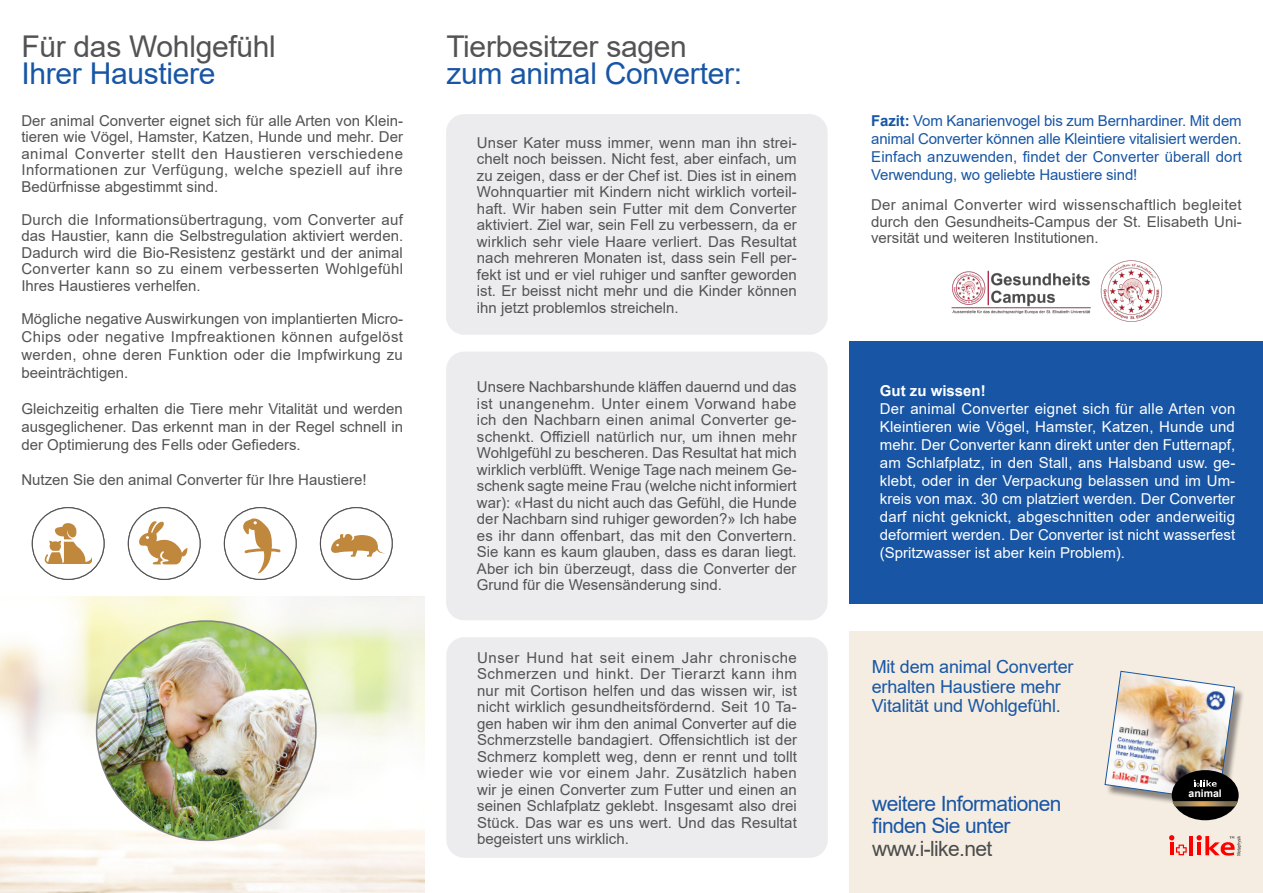
<style>
.page{position:relative;width:1263px;height:893px;background:#fff}
.page>*{position:absolute;margin:0;border:0;box-sizing:border-box;transform-origin:0 0}
.t1{font:30px "Arial";letter-spacing:-.01em;color:#535355}
.t2{font:30px "Arial";letter-spacing:-.01em;color:#1856a5}
.t3{font:21px/22.5px "Arial";letter-spacing:-.03em;color:#1856a5}
.t4{font:21px "Arial";letter-spacing:-.03em;color:#4b4c4d}
.t5{font:18px/19.5px "Arial";letter-spacing:-.01em;color:#1856a5}
.t6{font:15px/16.5px "Arial";color:#535355;text-align:justify}
.t7{font:15px/18px "Arial";color:#fff;text-align:justify}
.t8{font:15px/18px "Arial";letter-spacing:-.01em;color:#1856a5;text-align:justify}
.t9{font:700 15px "Arial";color:#fff}
.t10{font:700 10.5px "Arial";color:#fff}
.s1{font-weight:700}
</style>
<div class="page">
<div style="left:849px;top:631px;width:414px;height:262px;background:#f5ede1"></div>
<div style="left:849px;top:341px;width:414px;height:262px;background:#1856a5"></div>
<div style="left:446px;top:114px;width:381px;height:221px;background:#ececee;border-radius:18px"></div>
<div style="left:446px;top:352px;width:381px;height:268px;background:#ececee;border-radius:18px"></div>
<img style="left:0;top:596px;width:425px;height:297px">
<hr style="left:1189px;top:836px;width:4px;height:19px;background:#f00">
<svg style="left:1169px;top:835px;width:18px;height:20px"></svg>
<svg style="left:1196px;top:835px;width:45px;height:21px"></svg>
<div style="left:1106px;top:673px;width:139px;height:138px;background:#231f20;opacity:.5"></div>
<div style="left:1172px;top:770px;width:67px;height:50px;background:#000;border-radius:50%"></div>
<img style="left:1104px;top:670px;width:131px;height:131px">
<img style="left:1172px;top:801px;width:65px;height:5px">
<img style="left:97px;top:621px;width:219px;height:219px;border-radius:110px">
<div style="left:446px;top:637px;width:382px;height:221px;background:#ececee;border-radius:18px"></div>
<img style="left:951px;top:270px;width:140px;height:44px">
<img style="left:1100px;top:260px;width:63px;height:62px">
<div style="left:32px;top:507px;width:73px;height:73px;border:1px solid #535355;border-radius:50%"></div>
<div style="left:128px;top:507px;width:73px;height:73px;border:1px solid #535355;border-radius:50%"></div>
<div style="left:224px;top:507px;width:73px;height:73px;border:1px solid #535355;border-radius:50%"></div>
<div style="left:320px;top:507px;width:73px;height:73px;border:1px solid #535355;border-radius:50%"></div>
<svg style="left:240px;top:518px;width:41px;height:56px"></svg>
<svg style="left:135px;top:520px;width:58px;height:44px"></svg>
<svg style="left:331px;top:534px;width:54px;height:23px"></svg>
<svg style="left:45px;top:523px;width:47px;height:41px"></svg>
<h1 class="t1" style="left:21px;top:26px;width:256px">Für das Wohlgefühl</h1>
<h1 class="t2" style="left:21px;top:53px;width:196px">Ihrer Haustiere</h1>
<p class="t6" style="left:21px;top:112px;width:383px">Der animal Converter eignet sich für alle Arten von Klein&shy;tieren wie Vögel, Hamster, Katzen, Hunde und mehr. Der animal Converter stellt den Haustieren verschiedene Informationen zur Verfügung, welche speziell auf ihre Bedürfnisse abgestimmt sind.</p>
<p class="t6" style="left:21px;top:211px;width:383px">Durch die Informationsübertragung, vom Converter auf das Haustier, kann die Selbstregulation aktiviert werden.<br>Dadurch wird die Bio-Resistenz gestärkt und der animal Converter kann so zu einem verbesserten Wohlgefühl Ihres Haustieres verhelfen.</p>
<p class="t6" style="left:21px;top:310px;width:383px;line-height:18px">Mögliche negative Auswirkungen von implantierten Micro-Chips oder negative Impfreaktionen können aufgelöst werden, ohne deren Funktion oder die Impfwirkung zu beeinträchtigen.</p>
<p class="t6" style="left:21px;top:400px;width:383px;line-height:18px">Gleichzeitig erhalten die Tiere mehr Vitalität und werden ausgeglichener. Das erkennt man in der Regel schnell in der Optimierung des Fells oder Gefieders.</p>
<p class="t6" style="left:21px;top:471px;width:347px">Nutzen Sie den animal Converter für Ihre Haustiere!</p>
<h1 class="t1" style="left:446px;top:26px;width:242px">Tierbesitzer sagen</h1>
<h1 class="t2" style="left:446px;top:53px;width:297px">zum animal Converter:</h1>
<p class="t6" style="left:477px;top:134px;width:321px">Unser Kater muss immer, wenn man ihn strei&shy;chelt noch beissen. Nicht fest, aber einfach, um zu zeigen, dass er der Chef ist. Dies ist in einem Wohnquartier mit Kindern nicht wirklich vorteil&shy;haft. Wir haben sein Futter mit dem Converter aktiviert. Ziel war, sein Fell zu verbessern, da er wirklich sehr viele Haare verliert. Das Resultat nach mehreren Monaten ist, dass sein Fell per&shy;fekt ist und er viel ruhiger und sanfter geworden ist. Er beisst nicht mehr und die Kinder können ihn jetzt problemlos streicheln.</p>
<p class="t6" style="left:477px;top:379px;width:321px">Unsere Nachbarshunde kläffen dauernd und das ist unangenehm. Unter einem Vorwand habe ich den Nachbarn einen animal Converter ge&shy;schenkt. Offiziell natürlich nur, um ihnen mehr Wohlgefühl zu bescheren. Das Resultat hat mich wirklich verblüfft. Wenige Tage nach meinem Ge&shy;schenk sagte meine Frau (welche nicht informiert war): «Hast du nicht auch das Gefühl, die Hunde der Nachbarn sind ruhiger geworden?» Ich habe es ihr dann offenbart, das mit den Convertern.<br>Sie kann es kaum glauben, dass es daran liegt.<br>Aber ich bin überzeugt, dass die Converter der Grund für die Wesensänderung sind.</p>
<p class="t6" style="left:477px;top:649px;width:321px">Unser Hund hat seit einem Jahr chronische Schmerzen und hinkt. Der Tierarzt kann ihm nur mit Cortison helfen und das wissen wir, ist nicht wirklich gesundheitsfördernd. Seit 10 Ta&shy;gen haben wir ihm den animal Converter auf die Schmerzstelle bandagiert. Offensichtlich ist der Schmerz komplett weg, denn er rennt und tollt wieder wie vor einem Jahr. Zusätzlich haben wir je einen Converter zum Futter und einen an seinen Schlafplatz geklebt. Insgesamt also drei Stück. Das war es uns wert. Und das Resultat begeistert uns wirklich.</p>
<p class="t8" style="left:871px;top:112px;width:372px"><span class="s1">Fazit:</span> Vom Kanarienvogel bis zum Bernhardiner. Mit dem animal Converter können alle Kleintiere vitalisiert werden.<br>Einfach anzuwenden, findet der Converter überall dort Verwendung, wo geliebte Haustiere sind!</p>
<p class="t6" style="left:871px;top:197px;width:372px">Der animal Converter wird wissenschaftlich begleitet durch den Gesundheits-Campus der St. Elisabeth Uni&shy;versität und weiteren Institutionen.</p>
<p class="t9" style="left:880px;top:380px;width:107px">Gut zu wissen!</p>
<p class="t7" style="left:880px;top:400px;width:357px">Der animal Converter eignet sich für alle Arten von Kleintieren wie Vögel, Hamster, Katzen, Hunde und mehr. Der Converter kann direkt unter den Futternapf, am Schlafplatz, in den Stall, ans Halsband usw. ge&shy;klebt, oder in der Verpackung belassen und im Um&shy;kreis von max. 30 cm platziert werden. Der Converter darf nicht geknickt, abgeschnitten oder anderweitig deformiert werden. Der Converter ist nicht wasserfest (Spritzwasser ist aber kein Problem).</p>
<p class="t5" style="left:872px;top:657px;width:203px">Mit dem animal Converter erhalten Haustiere mehr<br>Vitalität und Wohlgefühl.</p>
<h2 class="t3" style="left:872px;top:792px;width:191px">weitere Informationen finden Sie unter</h2>
<h2 class="t4" style="left:872px;top:834px;width:122px">www.i-like.net</h2>
<p class="t10" style="left:1188px;top:785px;width:35px">animal</p>
</div>
